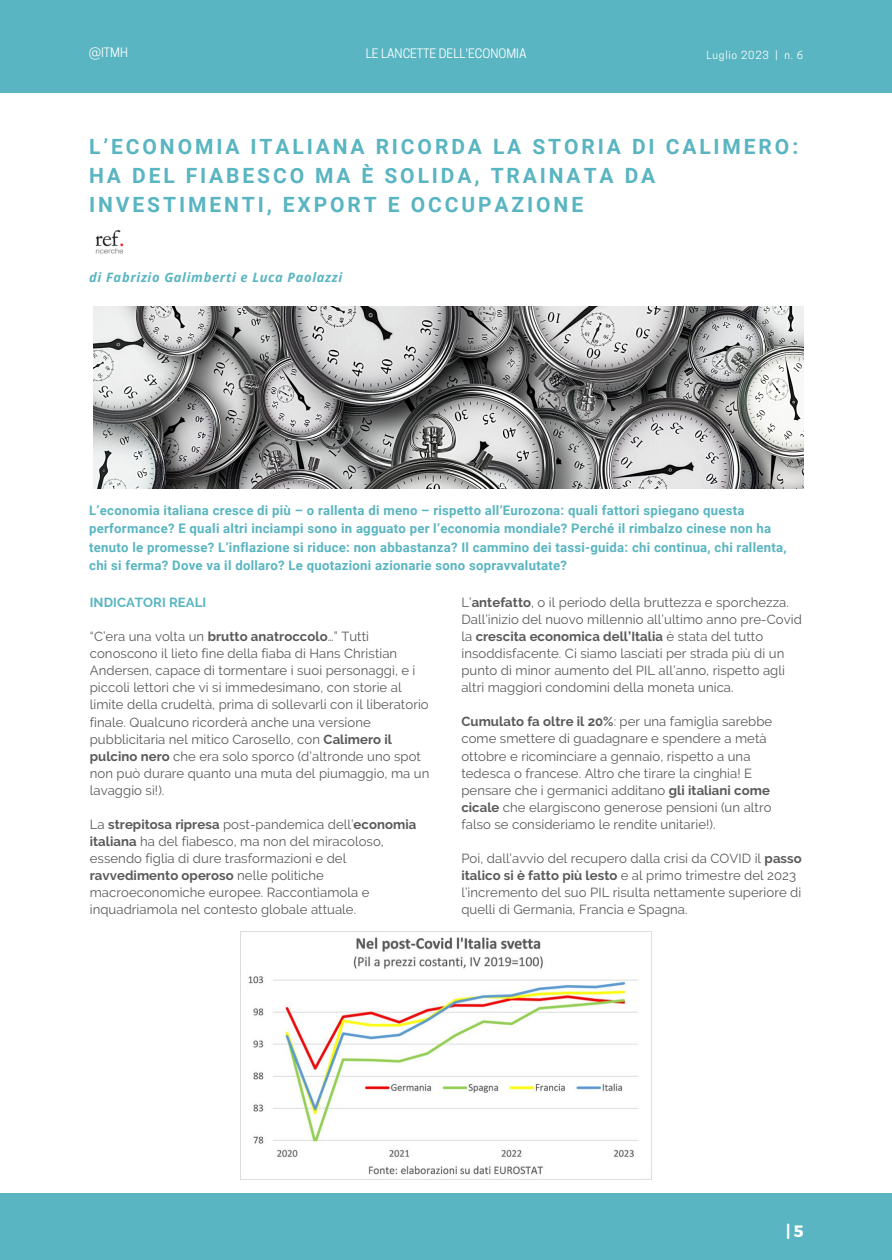
<style>
.page{position:relative;width:892px;height:1260px;background:#fff}
.page>*{position:absolute;margin:0;border:0;box-sizing:border-box;transform-origin:0 0}
.t1{font:700 21px/28.9px "Roboto";letter-spacing:.14em;color:#59b5c1}
.t2{font:700 16.54px "Montserrat";color:#fff}
.t3{font:13.12px/17.1px "Raleway";letter-spacing:.005em;color:#595959}
.t4{font:700 13.12px/18.4px "Roboto";letter-spacing:.02em;color:#59b5c1}
.t5{font:700 13.12px "Raleway";letter-spacing:.005em;color:#59b5c1}
.t6{font:italic 700 12.95px "Open Sans";letter-spacing:.05em;color:#59b5c1}
.t7{font:12.25px "Cooper Hewitt";color:#fff}
.t8{font:10.5px "Cooper Hewitt";letter-spacing:.08em;color:#fff}
.s1{font-weight:700}
</style>
<div class="page">
<div style="left:0;top:1193px;width:891px;height:67px;background:#59b5c1"></div>
<div style="left:0;top:0;width:891px;height:93px;background:#59b5c1"></div>
<img style="left:95px;top:229px;width:29px;height:25px">
<img style="left:93px;top:307px;width:710px;height:181px">
<img style="left:240px;top:932px;width:398px;height:247px">
<p class="t7" style="left:89px;top:48px;width:40px">@ITMH</p>
<p class="t7" style="left:366px;top:49px;width:162px">LE LANCETTE DELL'ECONOMIA</p>
<p class="t8" style="left:706px;top:51px;width:98px">Luglio 2023 | n. 6</p>
<p class="t1" style="left:89px;top:132px;width:710px">L’ECONOMIA ITALIANA RICORDA LA STORIA DI CALIMERO:<br>HA DEL FIABESCO MA È SOLIDA, TRAINATA DA<br>INVESTIMENTI, EXPORT E OCCUPAZIONE</p>
<p class="t6" style="left:89px;top:268px;width:254px">di Fabrizio Galimberti e Luca Paolazzi</p>
<p class="t4" style="left:89px;top:501px;width:698px">L’economia italiana cresce di più – o rallenta di meno – rispetto all’Eurozona: quali fattori spiegano questa performance? E quali altri inciampi sono in agguato per l’economia mondiale? Perché il rimbalzo cinese non ha tenuto le promesse? L’inflazione si riduce: non abbastanza? Il cammino dei tassi-guida: chi continua, chi rallenta, chi si ferma? Dove va il dollaro? Le quotazioni azionarie sono sopravvalutate?</p>
<p class="t5" style="left:90px;top:595px;width:118px">INDICATORI REALI</p>
<p class="t3" style="left:90px;top:628px;width:341px">“C’era una volta un <span class="s1">brutto anatroccolo</span>…” Tutti conoscono il lieto fine della fiaba di Hans Christian Andersen, capace di tormentare i suoi personaggi, e i piccoli lettori che vi si immedesimano, con storie al limite della crudeltà, prima di sollevarli con il liberatorio finale. Qualcuno ricorderà anche una versione pubblicitaria nel mitico Carosello, con <span class="s1">Calimero il pulcino nero</span> che era solo sporco (d’altronde uno spot non può durare quanto una muta del piumaggio, ma un lavaggio sì!).</p>
<p class="t3" style="left:90px;top:816px;width:328px">La <span class="s1">strepitosa ripresa</span> post-pandemica dell’<span class="s1">economia italiana</span> ha del fiabesco, ma non del miracoloso, essendo figlia di dure trasformazioni e del <span class="s1">ravvedimento operoso</span> nelle politiche macroeconomiche europee. Raccontiamola e inquadriamola nel contesto globale attuale.</p>
<p class="t3" style="left:461px;top:594px;width:342px">L’<span class="s1">antefatto</span>, o il periodo della bruttezza e sporchezza.<br>Dall’inizio del nuovo millennio all’ultimo anno pre-Covid la <span class="s1">crescita economica dell’Italia</span> è stata del tutto insoddisfacente. Ci siamo lasciati per strada più di un punto di minor aumento del PIL all’anno, rispetto agli altri maggiori condomini della moneta unica.</p>
<p class="t3" style="left:461px;top:713px;width:312px"><span class="s1">Cumulato fa oltre il 20%</span>: per una famiglia sarebbe come smettere di guadagnare e spendere a metà ottobre e ricominciare a gennaio, rispetto a una tedesca o francese. Altro che tirare la cinghia! E pensare che i germanici additano <span class="s1">gli italiani come cicale</span> che elargiscono generose pensioni (un altro falso se consideriamo le rendite unitarie!).</p>
<p class="t3" style="left:461px;top:850px;width:342px">Poi, dall’avvio del recupero dalla crisi da COVID il <span class="s1">passo italico si è fatto più lesto</span> e al primo trimestre del 2023 l’incremento del suo PIL risulta nettamente superiore di quelli di Germania, Francia e Spagna.</p>
<p class="t2" style="left:785px;top:1220px;width:19px">|5</p>
</div>
